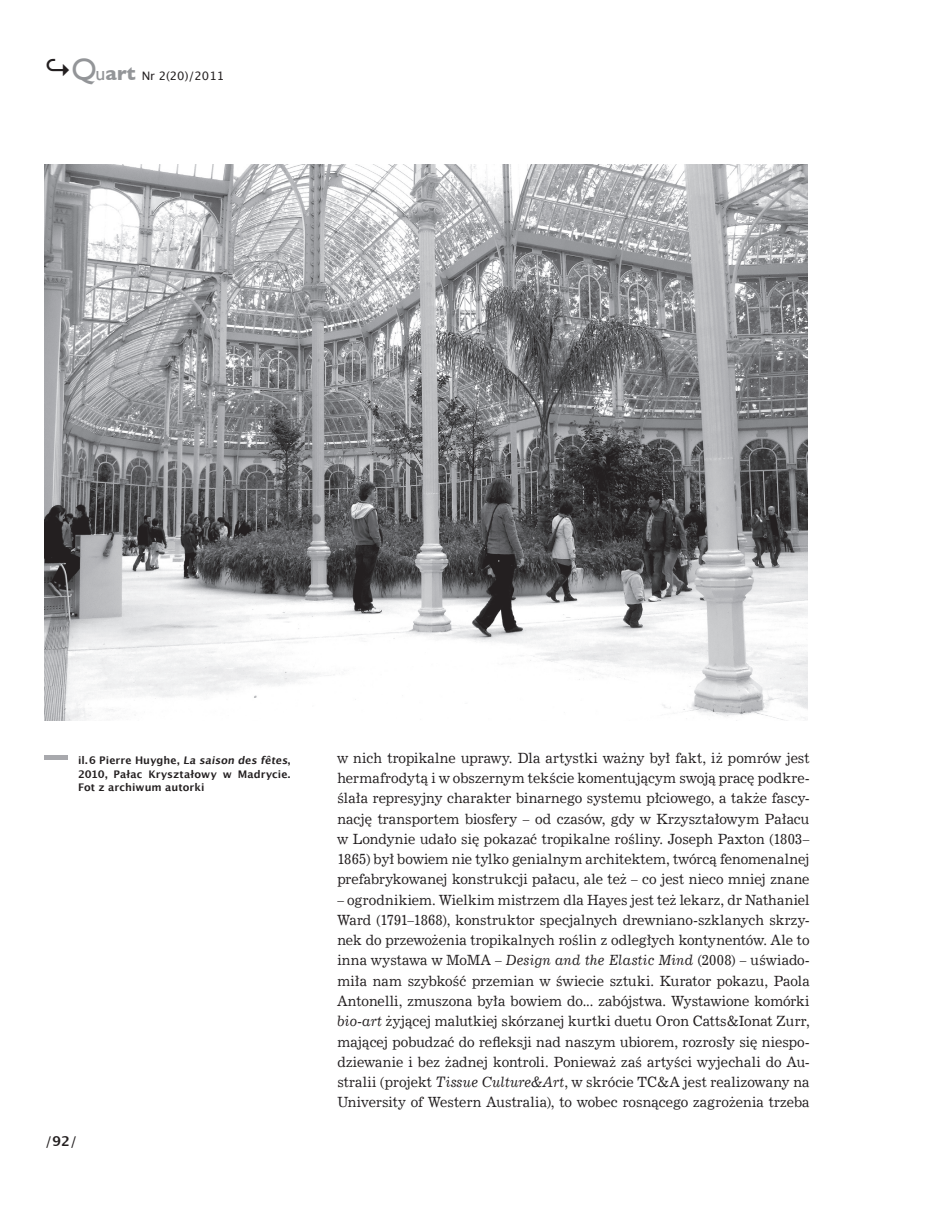
<style>
.page{position:relative;width:930px;height:1228px;background:#fff}
.page>*{position:absolute;margin:0;border:0;box-sizing:border-box;transform-origin:0 0}
.t1{font:14.1px/20.2px "News 702 EU";letter-spacing:.005em;color:#231f20;text-align:justify;scale:.94 1}
.t2{font:13.5px "Lucida Grande";color:#231f20}
.t3{font:11.7px "Lucida Grande";color:#231f20}
.t4{font:700 10.5px/13.5px "Lucida Grande";letter-spacing:.01em;color:#231f20;text-align:justify}
.s1{font-weight:700;font-size:27px}
.s2{font-family:"Gill Sans";font-size:30.9px;color:#939598}
.s3{font-family:"Gill Sans";font-size:19.8px;color:#939598}
.s4{font-family:"Gill Sans";font-weight:700;font-size:19.8px;color:#939598}
.s5{font-weight:700}
.s6{font-style:italic}
</style>
<div class="page">
<img style="left:44px;top:165px;width:763px;height:555px">
<hr style="left:44px;top:755px;width:24px;height:4px;background:#a8a9ad">
<p class="t3" style="left:45px;top:69px;width:181px"><span class="s1">↪</span><span class="s2">Q</span><span class="s3">u</span><span class="s4">art</span> Nr 2(20)/2011</p>
<p class="t4" style="left:78px;top:753px;width:214px">il.6 Pierre Huyghe, La saison des fêtes, 2010, Pałac Kryształowy w Madrycie.<br>Fot z archiwum autorki</p>
<p class="t2" style="left:45px;top:1132px;width:33px">/<span class="s5">92</span>/</p>
<p class="t1" style="left:337px;top:748px;width:504px">w nich tropikalne uprawy. Dla artystki ważny był fakt, iż pomrów jest hermafrodytą i w obszernym tekście komentującym swoją pracę podkre&shy;ślała represyjny charakter binarnego systemu płciowego, a także fascy&shy;nację transportem biosfery – od czasów, gdy w Krzyształowym Pałacu w Londynie udało się pokazać tropikalne rośliny. Joseph Paxton (1803– 1865) był bowiem nie tylko genialnym architektem, twórcą fenomenalnej prefabrykowanej konstrukcji pałacu, ale też – co jest nieco mniej znane</p>
<p class="t1" style="left:337px;top:889px;width:504px">– ogrodnikiem. Wielkim mistrzem dla Hayes jest też lekarz, dr Nathaniel Ward (1791–1868), konstruktor specjalnych drewniano-szklanych skrzy&shy;nek do przewożenia tropikalnych roślin z odległych kontynentów. Ale to inna wystawa w MoMA – <span class="s6">Design and the Elastic Mind</span> (2008) – uświado&shy;miła nam szybkość przemian w świecie sztuki. Kurator pokazu, Paola Antonelli, zmuszona była bowiem do... zabójstwa. Wystawione komórki <span class="s6">bio-art</span> żyjącej malutkiej skórzanej kurtki duetu Oron Catts&amp;Ionat Zurr, mającej pobudzać do refleksji nad naszym ubiorem, rozrosły się niespo&shy;dziewanie i bez żadnej kontroli. Ponieważ zaś artyści wyjechali do Au&shy;stralii (projekt <span class="s6">Tissue Culture&amp;Art</span>, w skrócie TC&amp;A jest realizowany na University of Western Australia), to wobec rosnącego zagrożenia trzeba</p>
</div>
